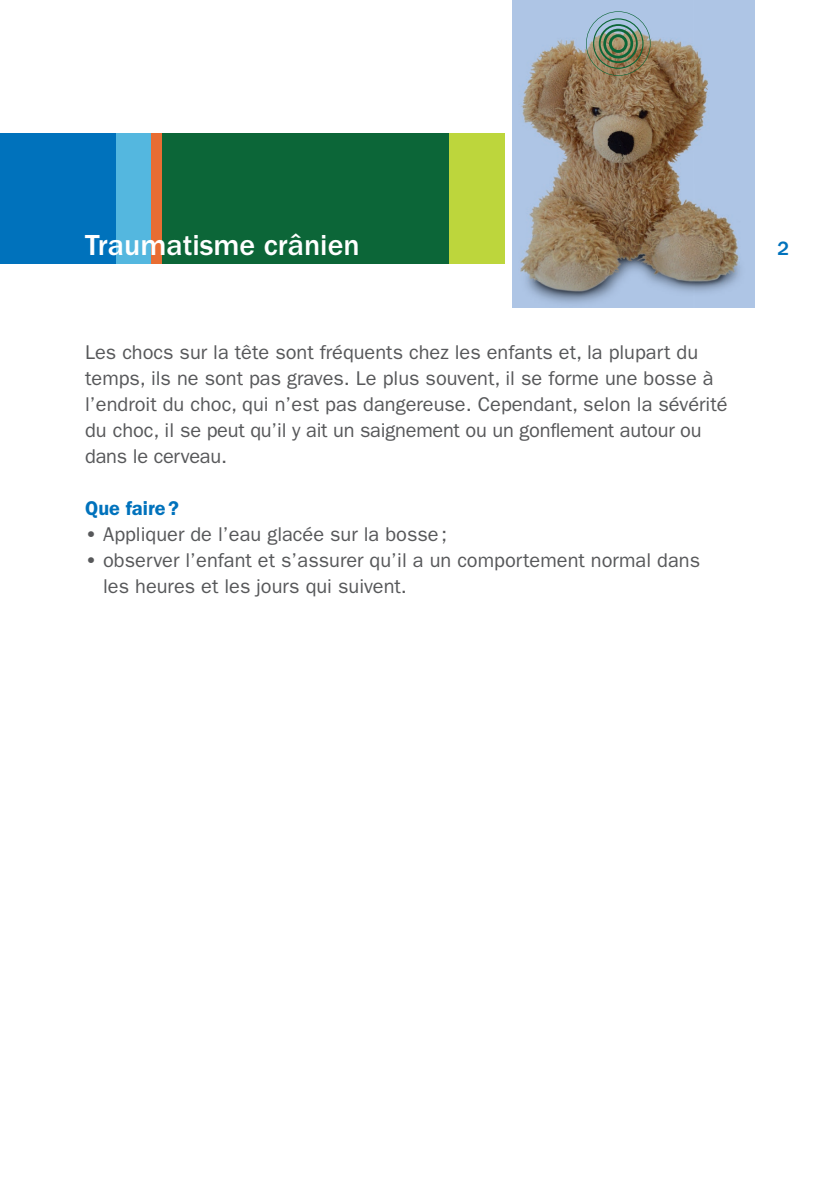
<style>
.page{position:relative;width:840px;height:1191px;background:#fff}
.page>*{position:absolute;margin:0;border:0;box-sizing:border-box;transform-origin:0 0}
.t1{font:500 30px "ITC Franklin Gothic Std";color:#fff}
.t2{font:20px/26px "ITC Franklin Gothic Std";color:#57585a}
.t3{font:600 20px "ITC Franklin Gothic Std";color:#0072bc}
.t4{font:500 20px "ITC Franklin Gothic Std";color:#0072bc}
.s1{font-weight:600}
</style>
<div class="page">
<img style="left:512px;top:0;width:242px;height:307px">
<div style="left:448px;top:134px;width:56px;height:130px;background:#bdd63c"></div>
<div style="left:115px;top:134px;width:36px;height:130px;background:#54b7df"></div>
<div style="left:151px;top:134px;width:11px;height:130px;background:#e86d33"></div>
<div style="left:162px;top:134px;width:286px;height:130px;background:#0c6638"></div>
<div style="left:0;top:134px;width:115px;height:130px;background:#0072bc"></div>
<svg style="left:585px;top:11px;width:65px;height:65px;background:#869382"></svg>
<h1 class="t1" style="left:85px;top:228px;width:276px">Traumatisme crânien</h1>
<p class="t2" style="left:85px;top:339px;width:643px">Les chocs sur la tête sont fréquents chez les enfants et, la plupart du temps, ils ne sont pas graves. Le plus souvent, il se forme une bosse à l’endroit du choc, qui n’est pas dangereuse. Cependant, selon la sévérité du choc, il se peut qu’il y ait un saignement ou un gonflement autour ou dans le cerveau.</p>
<p class="t3" style="left:85px;top:496px;width:95px">Que faire ?</p>
<p class="t2" style="left:85px;top:521px;width:363px"><span class="s1">•</span> Appliquer de l’eau glacée sur la bosse ;</p>
<p class="t2" style="left:103px;top:547px;width:598px;text-indent:-18px"><span class="s1">•</span> observer l’enfant et s’assurer qu’il a un comportement normal dans les heures et les jours qui suivent.</p>
<p class="t4" style="left:777px;top:237px;width:13px">2</p>
</div>
